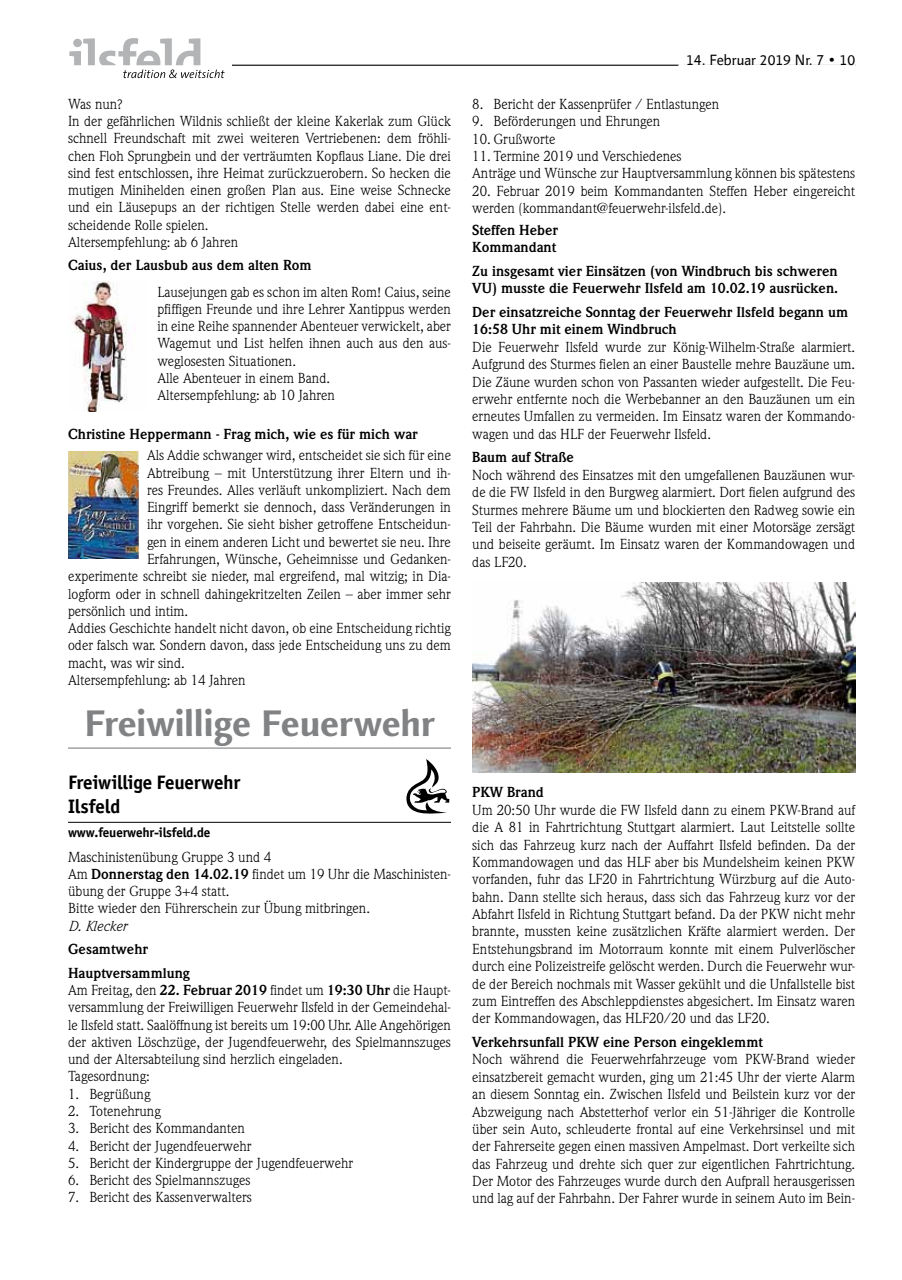
<style>
.page{position:relative;width:902px;height:1280px;background:#fff}
.page>*{position:absolute;margin:0;border:0;box-sizing:border-box;transform-origin:0 0}
.t1{font:700 37.5px "Linotype Finnegan";letter-spacing:-.01em;color:#808284}
.t2{font:700 19.5px/24px "Officina San ITC";letter-spacing:-.005em;color:#000}
.t3{font:15px "Linotype Finnegan";color:#000}
.t4{font:14.25px/17.4px "Weidemann";color:#000}
.t5{font:700 14.25px/17.4px "Weidemann";color:#000}
.t6{font:italic 14.25px "Weidemann";color:#000}
.t7{font:700 13.5px "Officina San ITC";letter-spacing:-.015em;color:#000}
.s1{font-weight:700}
.s2{color:#fff}
</style>
<div class="page">
<img style="left:72px;top:282px;width:55px;height:130px">
<img style="left:68px;top:451px;width:70px;height:108px">
<hr style="left:68px;top:747px;width:383px;height:2px;background:#808284">
<hr style="left:68px;top:822px;width:383px;height:1px;background:#000">
<svg style="left:406px;top:759px;width:43px;height:55px"></svg>
<img style="left:472px;top:582px;width:383px;height:190px">
<hr style="left:232px;top:65px;width:623px;height:1px;background:#000">
<div style="left:678px;top:64px;width:177px;height:5px;background:#fff"></div>
<svg style="left:69px;top:38px;width:155px;height:40px"></svg>
<p class="t4" style="left:68px;top:95px;width:384px">Was nun?<br>In der gefährlichen Wildnis schließt der kleine Kakerlak zum Glück schnell Freundschaft mit zwei weiteren Vertriebenen: dem fröhli&shy;chen Floh Sprungbein und der verträumten Kopflaus Liane. Die drei sind fest entschlossen, ihre Heimat zurückzuerobern. So hecken die mutigen Minihelden einen großen Plan aus. Eine weise Schnecke und ein Läusepups an der richtigen Stelle werden dabei eine ent&shy;scheidende Rolle spielen.<br>Altersempfehlung: ab 6 Jahren</p>
<p class="t5" style="left:68px;top:257px;width:245px">Caius, der Lausbub aus dem alten Rom</p>
<p class="t4" style="left:157px;top:283px;width:295px">Lausejungen gab es schon im alten Rom! Caius, seine pfiffigen Freunde und ihre Lehrer Xantippus werden in eine Reihe spannender Abenteuer verwickelt, aber Wagemut und List helfen ihnen auch aus den aus&shy;weglosesten Situationen.<br>Alle Abenteuer in einem Band.<br>Altersempfehlung: ab 10 Jahren</p>
<p class="t5" style="left:68px;top:425px;width:351px">Christine Heppermann - Frag mich, wie es für mich war</p>
<p class="t4" style="left:147px;top:447px;width:305px">Als Addie schwanger wird, entscheidet sie sich für eine</p>
<p class="t4" style="left:147px;top:464px;width:305px">Abtreibung – mit Unterstützung ihrer Eltern und ih-</p>
<p class="t4" style="left:147px;top:481px;width:305px">res Freundes. Alles verläuft unkompliziert. Nach dem</p>
<p class="t4" style="left:147px;top:498px;width:305px">Eingriff bemerkt sie dennoch, dass Veränderungen in</p>
<p class="t4" style="left:147px;top:516px;width:305px">ihr vorgehen. Sie sieht bisher getroffene Entscheidun-</p>
<p class="t4" style="left:147px;top:533px;width:305px">gen in einem anderen Licht und bewertet sie neu. Ihre</p>
<p class="t4" style="left:147px;top:550px;width:305px">Erfahrungen, Wünsche, Geheimnisse und Gedanken-</p>
<p class="t4" style="left:68px;top:567px;width:384px">experimente schreibt sie nieder, mal ergreifend, mal witzig; in Dia-</p>
<p class="t4" style="left:68px;top:585px;width:384px">logform oder in schnell dahingekritzelten Zeilen – aber immer sehr</p>
<p class="t4" style="left:68px;top:602px;width:122px">persönlich und intim.</p>
<p class="t4" style="left:68px;top:619px;width:384px">Addies Geschichte handelt nicht davon, ob eine Entscheidung richtig</p>
<p class="t4" style="left:68px;top:637px;width:384px">oder falsch war. Sondern davon, dass jede Entscheidung uns zu dem</p>
<p class="t4" style="left:68px;top:654px;width:118px">macht, was wir sind.</p>
<p class="t4" style="left:68px;top:671px;width:179px">Altersempfehlung: ab 14 Jahren</p>
<h1 class="t1" style="left:85px;top:701px;width:352px">Freiwillige Feuerwehr</h1>
<h2 class="t2" style="left:68px;top:771px;width:174px">Freiwillige Feuerwehr<br>Ilsfeld</h2>
<p class="t7" style="left:68px;top:824px;width:144px">www.feuerwehr-ilsfeld.de</p>
<p class="t4" style="left:68px;top:848px;width:384px">Maschinistenübung Gruppe 3 und 4<br>Am <span class="s1">Donnerstag den 14.02.19</span> findet um 19 Uhr die Maschinisten&shy;übung der Gruppe 3+4 statt.<br>Bitte wieder den Führerschein zur Übung mitbringen.</p>
<p class="t6" style="left:68px;top:917px;width:60px">D. Klecker</p>
<p class="t5" style="left:68px;top:938px;width:123px;line-height:23.7px">Gesamtwehr<br>Hauptversammlung</p>
<p class="t4" style="left:68px;top:981px;width:384px">Am Freitag, den <span class="s1">22. Februar 2019</span> findet um <span class="s1">19:30 Uhr</span> die Haupt&shy;versammlung der Freiwilligen Feuerwehr Ilsfeld in der Gemeindehal&shy;le Ilsfeld statt. Saalöffnung ist bereits um 19:00 Uhr. Alle Angehörigen der aktiven Löschzüge, der Jugendfeuerwehr, des Spielmannszuges und der Altersabteilung sind herzlich eingeladen.<br>Tagesordnung:</p>
<p class="t4" style="left:68px;top:1085px;width:84px">1. Begrüßung</p>
<p class="t4" style="left:68px;top:1102px;width:94px">2. Totenehrung</p>
<p class="t4" style="left:68px;top:1119px;width:178px">3. Bericht des Kommandanten</p>
<p class="t4" style="left:68px;top:1137px;width:185px">4. Bericht der Jugendfeuerwehr</p>
<p class="t4" style="left:68px;top:1154px;width:286px">5. Bericht der Kindergruppe der Jugendfeuerwehr</p>
<p class="t4" style="left:68px;top:1171px;width:184px">6. Bericht des Spielmannszuges</p>
<p class="t4" style="left:68px;top:1188px;width:185px">7. Bericht des Kassenverwalters</p>
<p class="t3" style="left:678px;top:51px;width:178px"><span class="s2">0</span>14. Februar 2019 Nr. 7 • 10</p>
<p class="t4" style="left:472px;top:95px;width:248px">8. Bericht der Kassenprüfer / Entlastungen</p>
<p class="t4" style="left:472px;top:113px;width:189px">9. Beförderungen und Ehrungen</p>
<p class="t4" style="left:472px;top:130px;width:85px">10. Grußworte</p>
<p class="t4" style="left:472px;top:147px;width:384px">11. Termine 2019 und Verschiedenes<br>Anträge und Wünsche zur Hauptversammlung können bis spätestens</p>
<p class="t4" style="left:472px;top:182px;width:384px">20. Februar 2019 beim Kommandanten Steffen Heber eingereicht werden (kommandant@feuerwehr-ilsfeld.de).</p>
<p class="t5" style="left:472px;top:221px;width:87px">Steffen Heber<br>Kommandant</p>
<p class="t5" style="left:472px;top:262px;width:367px">Zu insgesamt vier Einsätzen (von Windbruch bis schweren<br>VU) musste die Feuerwehr Ilsfeld am 10.02.19 ausrücken.</p>
<p class="t5" style="left:472px;top:304px;width:377px">Der einsatzreiche Sonntag der Feuerwehr Ilsfeld begann um<br>16:58 Uhr mit einem Windbruch</p>
<p class="t4" style="left:472px;top:338px;width:384px;text-align:justify">Die Feuerwehr Ilsfeld wurde zur König-Wilhelm-Straße alarmiert.<br>Aufgrund des Sturmes fielen an einer Baustelle mehre Bauzäune um.<br>Die Zäune wurden schon von Passanten wieder aufgestellt. Die Feu&shy;erwehr entfernte noch die Werbebanner an den Bauzäunen um ein erneutes Umfallen zu vermeiden. Im Einsatz waren der Kommando&shy;wagen und das HLF der Feuerwehr Ilsfeld.</p>
<p class="t5" style="left:472px;top:449px;width:103px">Baum auf Straße</p>
<p class="t4" style="left:472px;top:466px;width:384px;text-align:justify">Noch während des Einsatzes mit den umgefallenen Bauzäunen wur&shy;de die FW Ilsfeld in den Burgweg alarmiert. Dort fielen aufgrund des Sturmes mehrere Bäume um und blockierten den Radweg sowie ein Teil der Fahrbahn. Die Bäume wurden mit einer Motorsäge zersägt und beiseite geräumt. Im Einsatz waren der Kommandowagen und das LF20.</p>
<p class="t5" style="left:472px;top:784px;width:73px">PKW Brand</p>
<p class="t4" style="left:472px;top:801px;width:384px;text-align:justify">Um 20:50 Uhr wurde die FW Ilsfeld dann zu einem PKW-Brand auf die A 81 in Fahrtrichtung Stuttgart alarmiert. Laut Leitstelle sollte sich das Fahrzeug kurz nach der Auffahrt Ilsfeld befinden. Da der Kommandowagen und das HLF aber bis Mundelsheim keinen PKW vorfanden, fuhr das LF20 in Fahrtrichtung Würzburg auf die Auto&shy;bahn. Dann stellte sich heraus, dass sich das Fahrzeug kurz vor der Abfahrt Ilsfeld in Richtung Stuttgart befand. Da der PKW nicht mehr brannte, mussten keine zusätzlichen Kräfte alarmiert werden. Der Entstehungsbrand im Motorraum konnte mit einem Pulverlöscher durch eine Polizeistreife gelöscht werden. Durch die Feuerwehr wur&shy;de der Bereich nochmals mit Wasser gekühlt und die Unfallstelle bist zum Eintreffen des Abschleppdienstes abgesichert. Im Einsatz waren der Kommandowagen, das HLF20/20 und das LF20.</p>
<p class="t5" style="left:472px;top:1033px;width:292px">Verkehrsunfall PKW eine Person eingeklemmt</p>
<p class="t4" style="left:472px;top:1051px;width:384px;text-align:justify">Noch während die Feuerwehrfahrzeuge vom PKW-Brand wieder einsatzbereit gemacht wurden, ging um 21:45 Uhr der vierte Alarm an diesem Sonntag ein. Zwischen Ilsfeld und Beilstein kurz vor der Abzweigung nach Abstetterhof verlor ein 51-Jähriger die Kontrolle über sein Auto, schleuderte frontal auf eine Verkehrsinsel und mit der Fahrerseite gegen einen massiven Ampelmast. Dort verkeilte sich das Fahrzeug und drehte sich quer zur eigentlichen Fahrtrichtung.<br>Der Motor des Fahrzeuges wurde durch den Aufprall herausgerissen und lag auf der Fahrbahn. Der Fahrer wurde in seinem Auto im Bein-</p>
</div>
